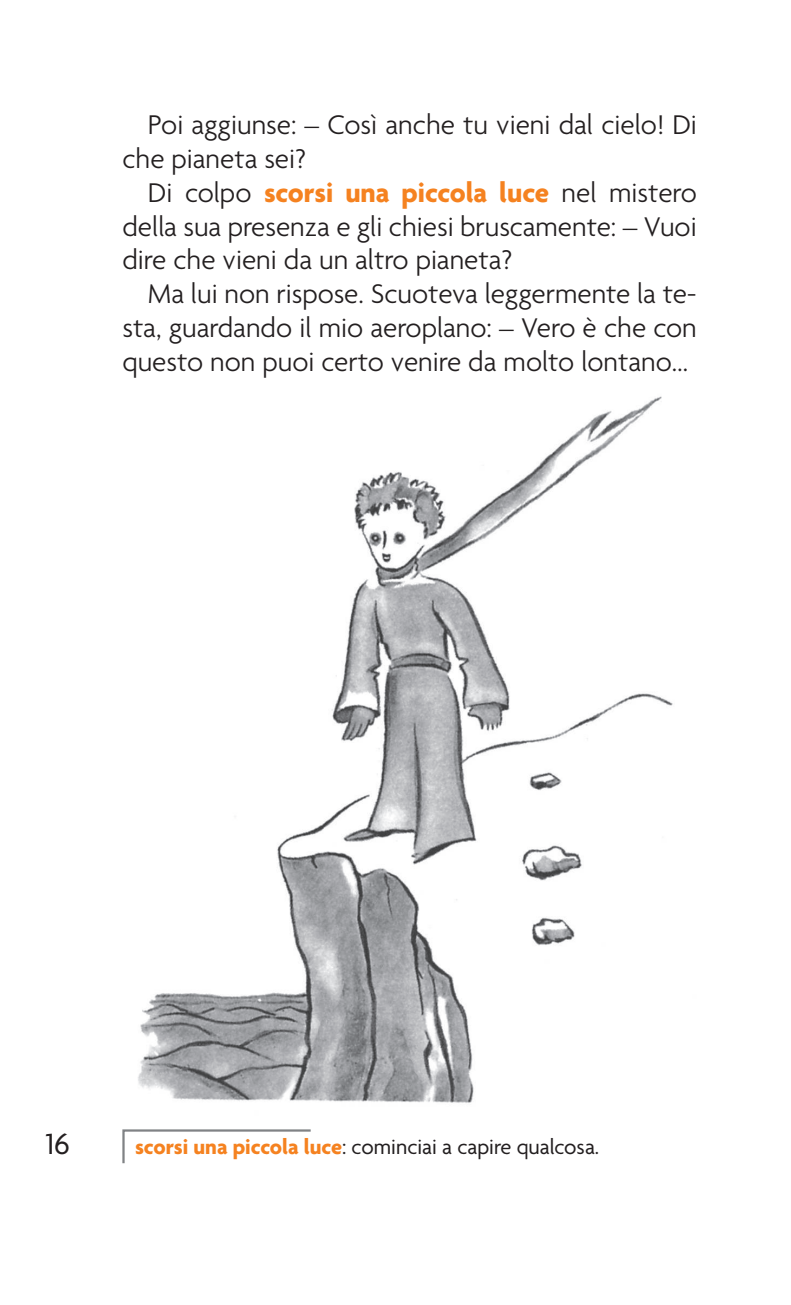
<style>
.page{position:relative;width:791px;height:1305px;background:#fff}
.page>*{position:absolute;margin:0;border:0;box-sizing:border-box;transform-origin:0 0}
.t1{font:31.5px "Agenda";color:#231f20}
.t2{font:300 29.25px/33.8px "Agenda";color:#231f20;text-align:justify}
.t3{font:22.5px "Agenda";color:#231f20}
.s1{font-weight:700;color:#f58220}
</style>
<div class="page">
<img style="left:138px;top:396px;width:535px;height:707px">
<svg style="left:122px;top:1129px;width:189px;height:35px"></svg>
<p class="t2" style="left:122px;top:110px;width:576px;text-indent:26px">Poi aggiunse: – Così anche tu vieni dal cielo! Di che pianeta sei?</p>
<p class="t2" style="left:122px;top:177px;width:576px;text-indent:26px">Di colpo <span class="s1">scorsi una piccola luce</span> nel mistero della sua presenza e gli chiesi bruscamente: – Vuoi dire che vieni da un altro pianeta?</p>
<p class="t2" style="left:122px;top:279px;width:575px;text-indent:26px">Ma lui non rispose. Scuoteva leggermente la te&shy;sta, guardando il mio aeroplano: – Vero è che con questo non puoi certo venire da molto lontano…</p>
<p class="t1" style="left:46px;top:1126px;width:25px">16</p>
<p class="t3" style="left:135px;top:1134px;width:465px"><span class="s1">scorsi una piccola luce</span>: cominciai a capire qualcosa.</p>
</div>
